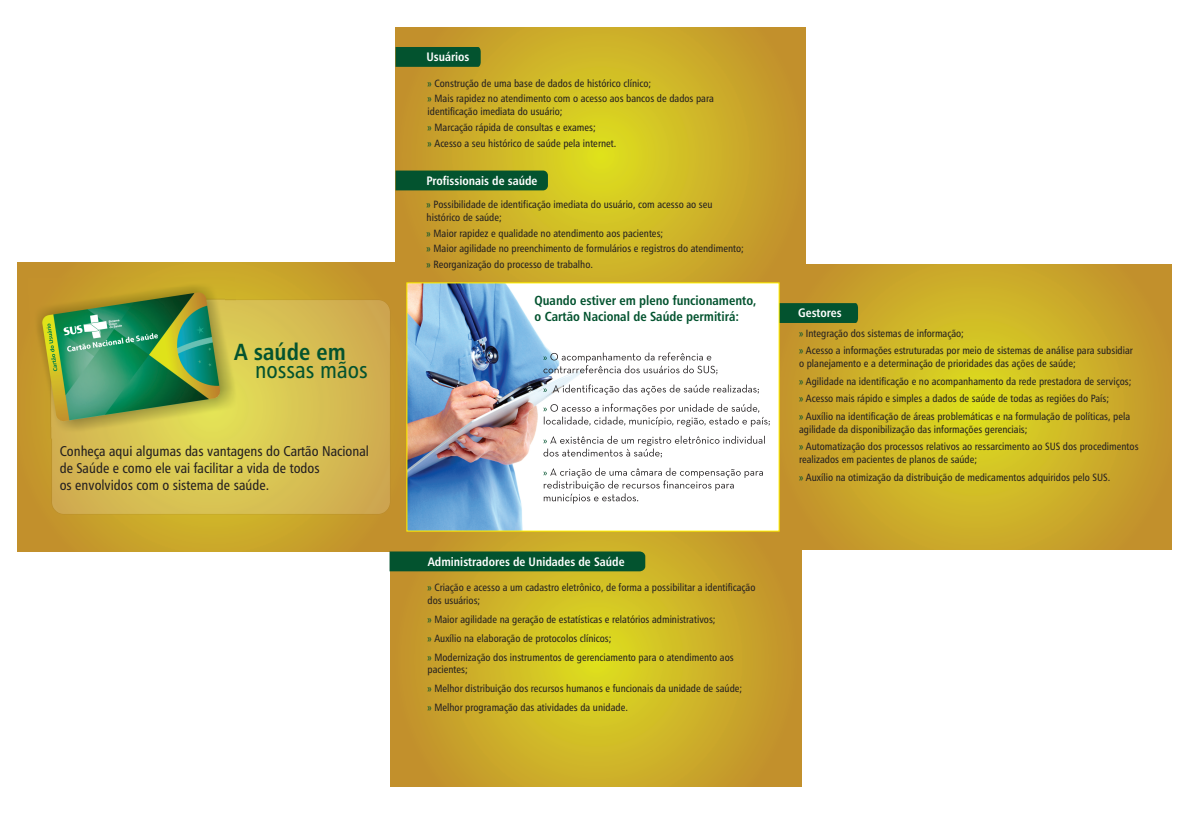
<style>
.page{position:relative;width:1186px;height:814px;background:#fff}
.page>*{position:absolute;margin:0;border:0;box-sizing:border-box;transform-origin:0 0}
.t1{font:23.36px "Humanist 777 BT Roman Condensed B";color:#03532f}
.t2{font:23.36px "Humanist 777 BT Bold Condensed B";color:#03532f}
.t3{font:14.17px/17.1px "Humanist 777 BT Roman Condensed B";color:#231f20}
.t4{font:13.12px/15.9px "Humanist 777 BT Bold Condensed B";color:#03532f}
.t5{font:12.25px "Humanist 777 BT Bold Condensed B";color:#fff}
.t6{font:10.5px/17.7px "Humanist 777 BT Roman Condensed B";color:#231f20}
.s1{color:#03532f}
</style>
<div class="page">
<img style="left:408px;top:284px;width:166px;height:245px">
<svg style="left:390px;top:531px;width:411px;height:255px;background:#ccad28"></svg>
<svg style="left:395px;top:27px;width:410px;height:255px;background:#ccae28"></svg>
<svg style="left:18px;top:262px;width:389px;height:290px;background:#c69c2b"></svg>
<img style="left:51px;top:299px;width:339px;height:215px">
<svg style="left:779px;top:265px;width:392px;height:284px;background:#ccad28"></svg>
<img style="left:27px;top:277px;width:217px;height:161px">
<img style="left:38px;top:288px;width:187px;height:138px">
<svg style="left:543px;top:352px;width:227px;height:151px"></svg>
<svg style="left:395px;top:47px;width:86px;height:20px;background:#06542e"></svg>
<div style="left:395px;top:170px;width:153px;height:20px;background:#03532f"></div>
<div style="left:779px;top:303px;width:79px;height:20px;background:#03532f"></div>
<div style="left:389px;top:551px;width:256px;height:20px;background:#03532f"></div>
<div style="left:406px;top:282px;width:373px;height:249px;border:1px solid #fff101"></div>
<h1 class="t2" style="left:234px;top:342px;width:113px">A saúde em</h1>
<h1 class="t1" style="left:255px;top:360px;width:114px">nossas mãos</h1>
<h2 class="t3" style="left:60px;top:443px;width:311px">Conheça aqui algumas das vantagens do Cartão Nacional de Saúde e como ele vai facilitar a vida de todos<br>os envolvidos com o sistema de saúde.</h2>
<p class="t5" style="left:426px;top:52px;width:45px">Usuários</p>
<p class="t6" style="left:427px;top:76px;width:288px;line-height:15.8px"><span class="s1">»</span> Construção de uma base de dados de histórico clínico;<br><span class="s1">»</span> Mais rapidez no atendimento com o acesso aos bancos de dados para</p>
<p class="t6" style="left:427px;top:104px;width:190px;line-height:15.8px">identificação imediata do usuário;<br><span class="s1">»</span> Marcação rápida de consultas e exames;<br><span class="s1">»</span> Acesso a seu histórico de saúde pela internet.</p>
<p class="t5" style="left:426px;top:176px;width:113px">Profissionais de saúde</p>
<p class="t6" style="left:426px;top:199px;width:287px;line-height:12.6px"><span class="s1">»</span> Possibilidade de identificação imediata do usuário, com acesso ao seu histórico de saúde;</p>
<p class="t6" style="left:426px;top:226px;width:319px;line-height:15.8px"><span class="s1">»</span> Maior rapidez e qualidade no atendimento aos pacientes;<br><span class="s1">»</span> Maior agilidade no preenchimento de formulários e registros do atendimento; <span class="s1">»</span> Reorganização do processo de trabalho.</p>
<p class="t4" style="left:534px;top:294px;width:224px">Quando estiver em pleno funcionamento, o Cartão Nacional de Saúde permitirá:</p>
<p class="t5" style="left:428px;top:556px;width:198px">Administradores de Unidades de Saúde</p>
<p class="t6" style="left:427px;top:582px;width:329px;line-height:12.6px"><span class="s1">»</span> Criação e acesso a um cadastro eletrônico, de forma a possibilitar a identificação dos usuários;</p>
<p class="t6" style="left:427px;top:610px;width:308px;line-height:19px"><span class="s1">»</span> Maior agilidade na geração de estatísticas e relatórios administrativos;<br><span class="s1">»</span> Auxílio na elaboração de protocolos clínicos;<br><span class="s1">»</span> Modernização dos instrumentos de gerenciamento para o atendimento aos</p>
<p class="t6" style="left:427px;top:661px;width:316px;line-height:19px">pacientes;<br><span class="s1">»</span> Melhor distribuição dos recursos humanos e funcionais da unidade de saúde; <span class="s1">»</span> Melhor programação das atividades da unidade.</p>
<p class="t5" style="left:798px;top:308px;width:45px">Gestores</p>
<p class="t6" style="left:799px;top:325px;width:335px"><span class="s1">»</span> Integração dos sistemas de informação;<br><span class="s1">»</span> Acesso a informações estruturadas por meio de sistemas de análise para subsidiar</p>
<p class="t6" style="left:799px;top:355px;width:334px">o planejamento e a determinação de prioridades das ações de saúde;<br><span class="s1">»</span> Agilidade na identificação e no acompanhamento da rede prestadora de serviços; <span class="s1">»</span> Acesso mais rápido e simples a dados de saúde de todas as regiões do País;<br><span class="s1">»</span> Auxílio na identificação de áreas problemáticas e na formulação de políticas, pela</p>
<p class="t6" style="left:799px;top:421px;width:341px">agilidade da disponibilização das informações gerenciais;<br><span class="s1">»</span> Automatização dos processos relativos ao ressarcimento ao SUS dos procedimentos</p>
<p class="t6" style="left:799px;top:451px;width:313px">realizados em pacientes de planos de saúde;<br><span class="s1">»</span> Auxílio na otimização da distribuição de medicamentos adquiridos pelo SUS.</p>
</div>
